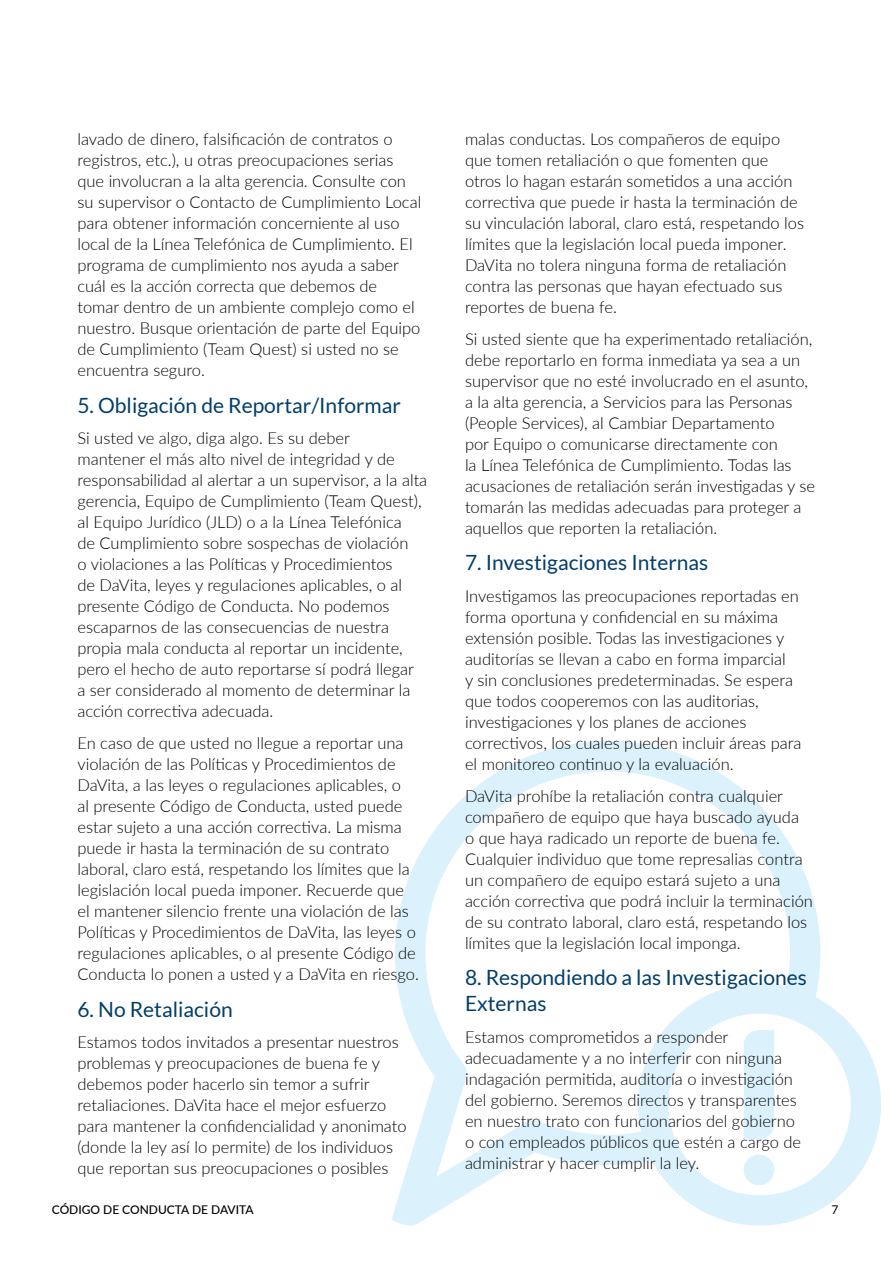
<style>
.page{position:relative;width:893px;height:1263px;background:#fff}
.page>*{position:absolute;margin:0;border:0;box-sizing:border-box;transform-origin:0 0}
.heading_2{font:21px/25.5px "Lato";color:#003e6b}
.Body_Text{font:300 16.5px/21px "Lato";color:#000}
.t1{font:500 12px "Lato";color:#000}
.t2{font:12px "Lato";color:#000}
</style>
<div class="page">
<svg style="left:392px;top:741px;width:489px;height:484px"></svg>
<div style="left:744px;top:1155px;width:30px;height:30px;background:#dbf1fc;border-radius:50%"></div>
<div style="left:744px;top:1030px;width:30px;height:109px;background:#dbf1fc"></div>
<p class="Body_Text" style="left:77px;top:128px;width:345px">lavado de dinero, falsificación de contratos o registros, etc.), u otras preocupaciones serias que involucran a la alta gerencia. Consulte con su supervisor o Contacto de Cumplimiento Local para obtener información concerniente al uso local de la Línea Telefónica de Cumplimiento. El programa de cumplimiento nos ayuda a saber cuál es la acción correcta que debemos de tomar dentro de un ambiente complejo como el nuestro. Busque orientación de parte del Equipo de Cumplimiento (Team Quest) si usted no se encuentra seguro.</p>
<p class="heading_2" style="left:77px;top:392px;width:325px">5. Obligación de Reportar/Informar</p>
<p class="Body_Text" style="left:77px;top:427px;width:351px">Si usted ve algo, diga algo. Es su deber<br>mantener el más alto nivel de integridad y de responsabilidad al alertar a un supervisor, a la alta gerencia, Equipo de Cumplimiento (Team Quest), al Equipo Jurídico (JLD) o a la Línea Telefónica<br>de Cumplimiento sobre sospechas de violación<br>o violaciones a las Políticas y Procedimientos<br>de DaVita, leyes y regulaciones aplicables, o al presente Código de Conducta. No podemos escaparnos de las consecuencias de nuestra propia mala conducta al reportar un incidente, pero el hecho de auto reportarse sí podrá llegar<br>a ser considerado al momento de determinar la acción correctiva adecuada.</p>
<p class="Body_Text" style="left:77px;top:732px;width:343px">En caso de que usted no llegue a reportar una violación de las Políticas y Procedimientos de DaVita, a las leyes o regulaciones aplicables, o<br>al presente Código de Conducta, usted puede estar sujeto a una acción correctiva. La misma puede ir hasta la terminación de su contrato laboral, claro está, respetando los límites que la legislación local pueda imponer. Recuerde que el mantener silencio frente una violación de las Políticas y Procedimientos de DaVita, las leyes o regulaciones aplicables, o al presente Código de Conducta lo ponen a usted y a DaVita en riesgo.</p>
<p class="heading_2" style="left:77px;top:996px;width:157px">6. No Retaliación</p>
<p class="Body_Text" style="left:77px;top:1031px;width:331px">Estamos todos invitados a presentar nuestros problemas y preocupaciones de buena fe y debemos poder hacerlo sin temor a sufrir retaliaciones. DaVita hace el mejor esfuerzo para mantener la confidencialidad y anonimato (donde la ley así lo permite) de los individuos que reportan sus preocupaciones o posibles</p>
<p class="Body_Text" style="left:465px;top:128px;width:341px">malas conductas. Los compañeros de equipo que tomen retaliación o que fomenten que otros lo hagan estarán sometidos a una acción correctiva que puede ir hasta la terminación de su vinculación laboral, claro está, respetando los límites que la legislación local pueda imponer.<br>DaVita no tolera ninguna forma de retaliación contra las personas que hayan efectuado sus reportes de buena fe.</p>
<p class="Body_Text" style="left:465px;top:328px;width:352px">Si usted siente que ha experimentado retaliación, debe reportarlo en forma inmediata ya sea a un supervisor que no esté involucrado en el asunto, a la alta gerencia, a Servicios para las Personas (People Services), al Cambiar Departamento<br>por Equipo o comunicarse directamente con<br>la Línea Telefónica de Cumplimiento. Todas las acusaciones de retaliación serán investigadas y se tomarán las medidas adecuadas para proteger a aquellos que reporten la retaliación.</p>
<p class="heading_2" style="left:465px;top:550px;width:245px">7. Investigaciones Internas</p>
<p class="Body_Text" style="left:465px;top:585px;width:338px">Investigamos las preocupaciones reportadas en forma oportuna y confidencial en su máxima extensión posible. Todas las investigaciones y auditorías se llevan a cabo en forma imparcial<br>y sin conclusiones predeterminadas. Se espera que todos cooperemos con las auditorias, investigaciones y los planes de acciones correctivos, los cuales pueden incluir áreas para el monitoreo continuo y la evaluación.</p>
<p class="Body_Text" style="left:465px;top:785px;width:349px">DaVita prohíbe la retaliación contra cualquier compañero de equipo que haya buscado ayuda<br>o que haya radicado un reporte de buena fe.<br>Cualquier individuo que tome represalias contra un compañero de equipo estará sujeto a una acción correctiva que podrá incluir la terminación de su contrato laboral, claro está, respetando los límites que la legislación local imponga.</p>
<p class="heading_2" style="left:465px;top:965px;width:344px">8. Respondiendo a las Investigaciones<br>Externas</p>
<p class="Body_Text" style="left:465px;top:1025px;width:338px">Estamos comprometidos a responder adecuadamente y a no interferir con ninguna indagación permitida, auditoría o investigación del gobierno. Seremos directos y transparentes en nuestro trato con funcionarios del gobierno o con empleados públicos que estén a cargo de administrar y hacer cumplir la ley.</p>
<p class="t1" style="left:52px;top:1201px;width:203px">CÓDIGO DE CONDUCTA DE DAVITA</p>
<p class="t2" style="left:831px;top:1203px;width:8px">7</p>
</div>
